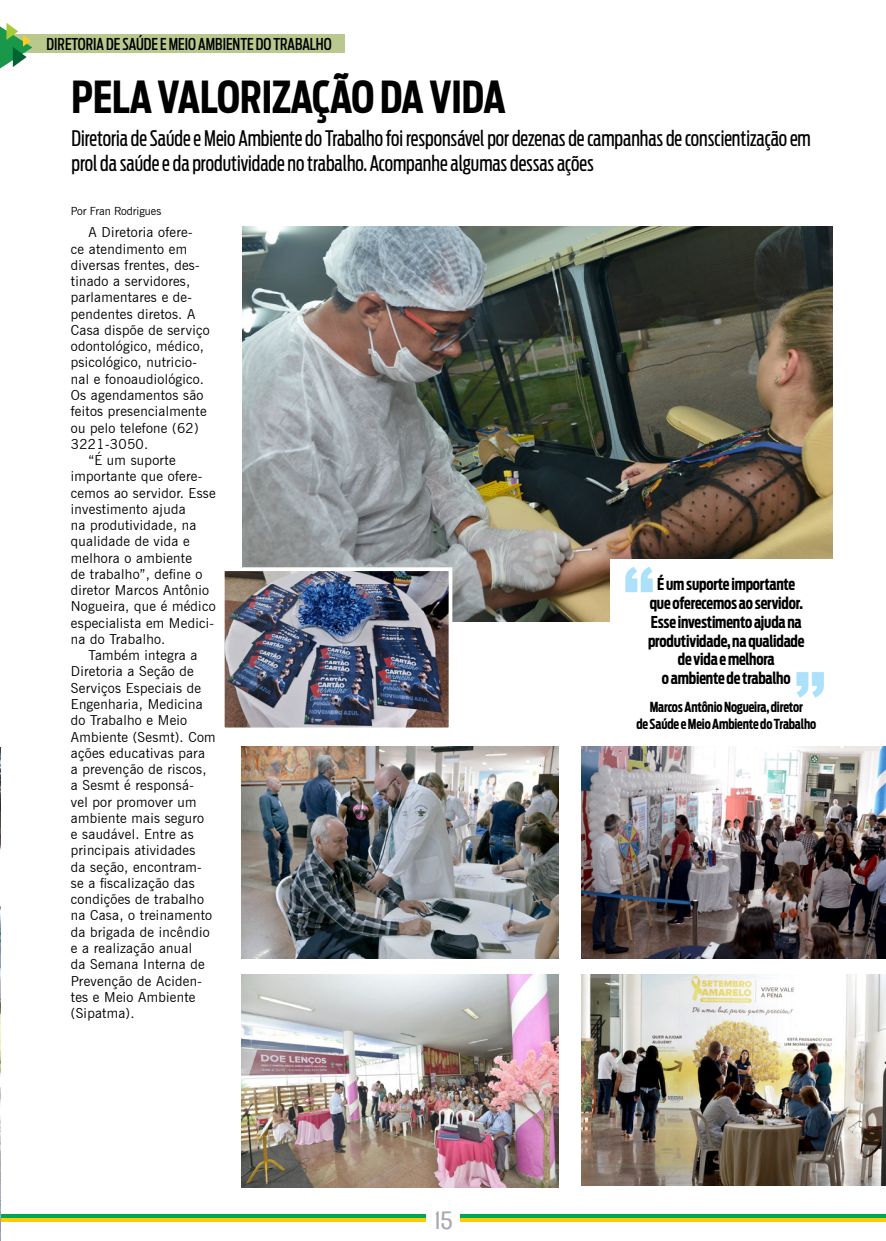
<style>
.page{position:relative;width:886px;height:1241px;background:#fff}
.page>*{position:absolute;margin:0;border:0;box-sizing:border-box;transform-origin:0 0}
.t1{font:700 43.75px "Antenna Extra Cond";color:#000}
.t2{font:28.75px "Vacer Sans Personal";color:#a7a9ac}
.t3{font:21.25px/25px "Antenna Extra Cond";color:#000}
.t4{font:700 16.25px/18.8px "Antenna Extra Cond";letter-spacing:-.01em;color:#000;text-align:center}
.t5{font:500 16.25px "Antenna Extra Cond";color:#000}
.t6{font:13.75px "News Gothic BT";letter-spacing:.02em;color:#000}
.t7{font:700 13.75px/16.2px "Antenna Extra Cond";letter-spacing:-.01em;color:#000;text-align:center}
.t8{font:11.25px "News Gothic BT";color:#000}
</style>
<div class="page">
<hr style="left:0;top:1214px;width:425px;height:3px;background:#00a651">
<svg style="left:1px;top:1217px;width:424px;height:4px;fill:#ffcb05"></svg>
<hr style="left:461px;top:1214px;width:425px;height:3px;background:#00a651">
<svg style="left:461px;top:1217px;width:425px;height:4px;fill:#ffcb05"></svg>
<div style="left:3px;top:35px;width:341px;height:18px;background:#b9c88c"></div>
<svg style="left:0;top:23px;width:32px;height:45px"></svg>
<img style="left:0;top:747px;width:1px;height:493px">
<img style="left:242px;top:974px;width:316px;height:213px">
<img style="left:242px;top:746px;width:316px;height:212px">
<img style="left:581px;top:746px;width:305px;height:211px">
<img style="left:242px;top:227px;width:591px;height:394px">
<img style="left:581px;top:974px;width:305px;height:211px">
<div style="left:610px;top:559px;width:238px;height:166px;background:#fff"></div>
<svg style="left:625px;top:566px;width:28px;height:26px"></svg>
<svg style="left:796px;top:672px;width:28px;height:25px"></svg>
<img style="left:226px;top:572px;width:221px;height:154px">
<div style="left:221px;top:567px;width:231px;height:164px;border:4px solid #fff"></div>
<p class="t5" style="left:47px;top:34px;width:33px">DIRETORIA</p>
<p class="t5" style="left:106px;top:34px;width:226px">DE SAÚDE E MEIO AMBIENTE DO TRABALHO</p>
<h1 class="t1" style="left:71px;top:71px;width:436px">PELA VALORI ZAÇÃO DA VIDA</h1>
<h3 class="t3" style="left:71px;top:125px;width:741px">Diretoria de Saúde e Meio Ambiente do Trabalho foi responsável por dezenas de campanhas de conscientização em prol da saúde e da produtividade no trabalho. Acompanhe algumas dessas ações</h3>
<p class="t8" style="left:71px;top:204px;width:92px">Por Fran Rodrigues</p>
<p class="t6" style="left:89px;top:224px;width:105px">A Diretoria ofere-</p>
<p class="t6" style="left:71px;top:240px;width:118px">ce atendimento em</p>
<p class="t6" style="left:71px;top:257px;width:130px">diversas frentes, des-</p>
<p class="t6" style="left:71px;top:273px;width:121px">tinado a servidores,</p>
<p class="t6" style="left:71px;top:289px;width:123px">parlamentares e de-</p>
<p class="t6" style="left:71px;top:305px;width:126px">pendentes diretos. A</p>
<p class="t6" style="left:71px;top:322px;width:140px">Casa dispõe de serviço</p>
<p class="t6" style="left:71px;top:338px;width:135px">odontológico, médico,</p>
<p class="t6" style="left:71px;top:354px;width:128px">psicológico, nutricio-</p>
<p class="t6" style="left:71px;top:370px;width:135px">nal e fonoaudiológico.</p>
<p class="t6" style="left:71px;top:387px;width:134px">Os agendamentos são</p>
<p class="t6" style="left:71px;top:403px;width:137px">feitos presencialmente</p>
<p class="t6" style="left:71px;top:419px;width:129px">ou pelo telefone (62)</p>
<p class="t6" style="left:71px;top:435px;width:79px">3221-3050.</p>
<p class="t6" style="left:89px;top:452px;width:89px">“É um suporte</p>
<p class="t6" style="left:71px;top:468px;width:133px">importante que ofere-</p>
<p class="t6" style="left:71px;top:484px;width:146px">cemos ao servidor. Esse</p>
<p class="t6" style="left:71px;top:500px;width:116px">investimento ajuda</p>
<p class="t6" style="left:71px;top:517px;width:127px">na produtividade, na</p>
<p class="t6" style="left:71px;top:533px;width:120px">qualidade de vida e</p>
<p class="t6" style="left:71px;top:549px;width:123px">melhora o ambiente</p>
<p class="t6" style="left:71px;top:565px;width:133px">de trabalho”, define o</p>
<p class="t6" style="left:71px;top:582px;width:140px">diretor Marcos Antônio</p>
<p class="t6" style="left:71px;top:598px;width:146px">Nogueira, que é médico</p>
<p class="t6" style="left:71px;top:614px;width:145px">especialista em Medici-</p>
<p class="t6" style="left:71px;top:630px;width:96px">na do Trabalho.</p>
<p class="t6" style="left:89px;top:647px;width:110px">Também integra a</p>
<p class="t6" style="left:71px;top:663px;width:124px">Diretoria a Seção de</p>
<p class="t6" style="left:71px;top:679px;width:132px">Serviços Especiais de</p>
<p class="t6" style="left:71px;top:695px;width:133px">Engenharia, Medicina</p>
<p class="t6" style="left:71px;top:712px;width:118px">do Trabalho e Meio</p>
<p class="t6" style="left:71px;top:728px;width:146px">Ambiente (Sesmt). Com</p>
<p class="t6" style="left:71px;top:744px;width:136px">ações educativas para</p>
<p class="t6" style="left:71px;top:760px;width:137px">a prevenção de riscos,</p>
<p class="t6" style="left:71px;top:777px;width:125px">a Sesmt é responsá-</p>
<p class="t6" style="left:71px;top:793px;width:127px">vel por promover um</p>
<p class="t6" style="left:71px;top:809px;width:135px">ambiente mais seguro</p>
<p class="t6" style="left:71px;top:825px;width:124px">e saudável. Entre as</p>
<p class="t6" style="left:71px;top:842px;width:126px">principais atividades</p>
<p class="t6" style="left:71px;top:858px;width:132px">da seção, encontram-</p>
<p class="t6" style="left:71px;top:874px;width:125px">se a fiscalização das</p>
<p class="t6" style="left:71px;top:890px;width:135px">condições de trabalho</p>
<p class="t6" style="left:71px;top:907px;width:143px">na Casa, o treinamento</p>
<p class="t6" style="left:71px;top:923px;width:140px">da brigada de incêndio</p>
<p class="t6" style="left:71px;top:939px;width:123px">e a realização anual</p>
<p class="t6" style="left:71px;top:955px;width:135px">da Semana Interna de</p>
<p class="t6" style="left:71px;top:972px;width:133px">Prevenção de Aciden-</p>
<p class="t6" style="left:71px;top:988px;width:126px">tes e Meio Ambiente</p>
<p class="t6" style="left:71px;top:1004px;width:65px">(Sipatma).</p>
<p class="t4" style="left:648px;top:575px;width:158px">É um suporte importante que oferecemos ao servidor.<br>Esse investimento ajuda na produtividade, na qualidade de vida e melhora<br>o ambiente de trabalho</p>
<p class="t7" style="left:636px;top:699px;width:181px">Marcos Antônio Nogueira, diretor<br>de Saúde e Meio Ambiente do Trabalho</p>
<h2 class="t2" style="left:435px;top:1203px;width:19px">15</h2>
</div>
